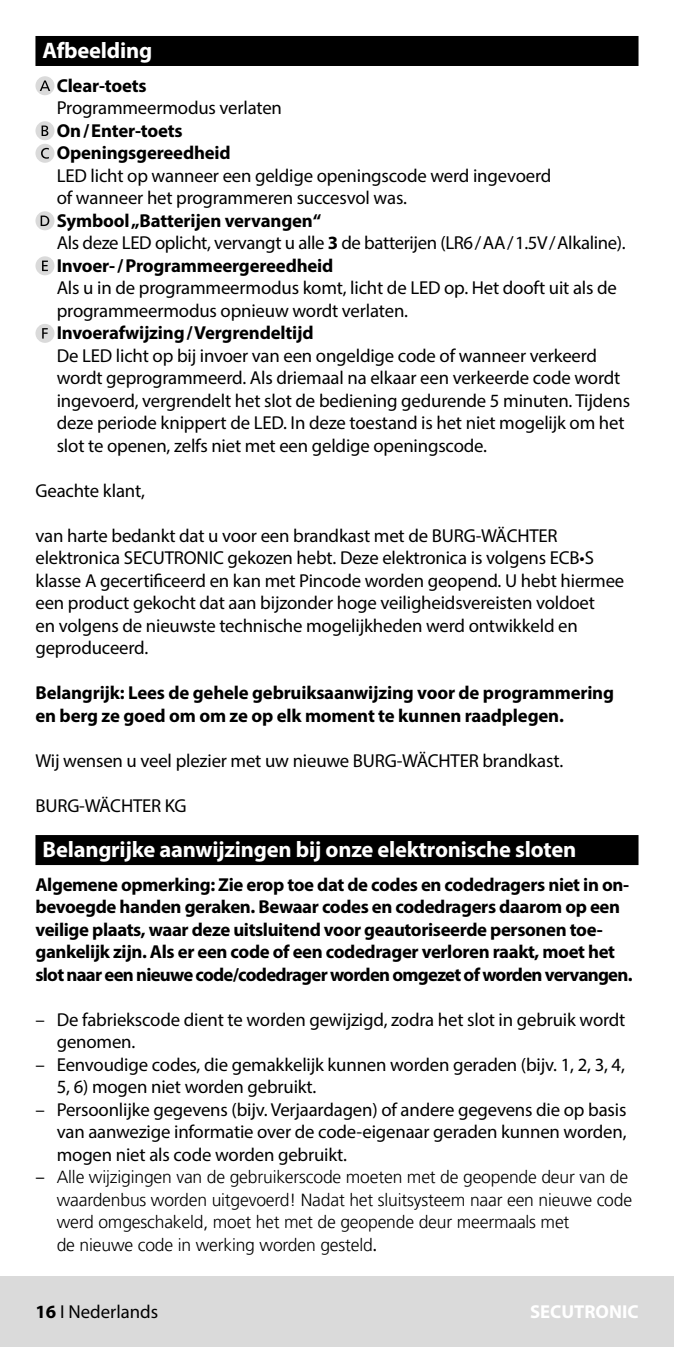
<style>
.page{position:relative;width:674px;height:1347px;background:#fff}
.page>*{position:absolute;margin:0;border:0;box-sizing:border-box;transform-origin:0 0}
.t1{font:700 22.5px "Myriad Pro";letter-spacing:-.01em;color:#fff}
.t2{font:18.75px/22.5px "Myriad Pro";letter-spacing:-.01em;color:#000}
.t3{font:700 18.75px/22.5px "Myriad Pro";letter-spacing:-.02em;color:#000}
.t4{font:700 18.75px "Myriad Pro";color:#fff}
.t5{font:300 17.5px/22.5px "Frutiger LT Pro";letter-spacing:-.01em;color:#000}
.s1{font-weight:700}
.s2{font-family:"Myriad Pro";font-weight:400;font-size:18.75px}
</style>
<div class="page">
<hr style="left:673px;top:1276px;width:1px;height:70px;background:#dadada">
<div style="left:0;top:1276px;width:673px;height:70px;background:#dadada"></div>
<div style="left:35px;top:36px;width:603px;height:30px;background:#000"></div>
<div style="left:35px;top:835px;width:603px;height:30px;background:#000"></div>
<div style="left:35px;top:76px;width:19px;height:19px;background:#dadada;border-radius:50%"></div>
<svg style="left:40px;top:80px;width:10px;height:11px"></svg>
<div style="left:35px;top:121px;width:19px;height:19px;background:#dadada;border-radius:50%"></div>
<svg style="left:42px;top:125px;width:6px;height:11px"></svg>
<div style="left:35px;top:144px;width:19px;height:19px;background:#dadada;border-radius:50%"></div>
<svg style="left:41px;top:148px;width:8px;height:11px"></svg>
<div style="left:35px;top:211px;width:19px;height:19px;background:#dadada;border-radius:50%"></div>
<svg style="left:41px;top:215px;width:8px;height:11px"></svg>
<div style="left:35px;top:256px;width:19px;height:19px;background:#dadada;border-radius:50%"></div>
<svg style="left:42px;top:260px;width:6px;height:11px"></svg>
<div style="left:35px;top:324px;width:19px;height:19px;background:#dadada;border-radius:50%"></div>
<svg style="left:42px;top:328px;width:6px;height:10px"></svg>
<p class="t1" style="left:43px;top:36px;width:111px">Afbeelding</p>
<p class="t3" style="left:57px;top:74px;width:91px">Clear-toets</p>
<p class="t2" style="left:57px;top:96px;width:227px">Programmeermodus verlaten</p>
<p class="t3" style="left:57px;top:119px;width:175px">On/Enter-toets<br>Openingsgereedheid</p>
<p class="t2" style="left:57px;top:164px;width:496px">LED licht op wanneer een geldige openingscode werd ingevoerd of wanneer het programmeren succesvol was.</p>
<p class="t2" style="left:57px;top:209px;width:570px"><span class="s1">Symbool „Batterijen vervangen“<br></span>Als deze LED oplicht, vervangt u alle <span class="s1">3</span> de batterijen (LR6/AA/1.5V/Alkaline).<br><span class="s1">Invoer-/Programmeergereedheid</span></p>
<p class="t2" style="left:57px;top:276px;width:561px">Als u in de programmeermodus komt, licht de LED op. Het dooft uit als de programmeermodus opnieuw wordt verlaten.</p>
<p class="t3" style="left:57px;top:321px;width:258px">Invoerafwijzing/Vergrendeltijd</p>
<p class="t2" style="left:57px;top:344px;width:574px">De LED licht op bij invoer van een ongeldige code of wanneer verkeerd wordt geprogrammeerd. Als driemaal na elkaar een verkeerde code wordt ingevoerd, vergrendelt het slot de bediening gedurende 5 minuten. Tijdens deze periode knippert de LED. In deze toestand is het niet mogelijk om het slot te openen, zelfs niet met een geldige openingscode.</p>
<p class="t2" style="left:35px;top:479px;width:111px">Geachte klant,</p>
<p class="t2" style="left:35px;top:524px;width:590px">van harte bedankt dat u voor een brandkast met de BURG-WÄCHTER elektronica SECUTRONIC gekozen hebt. Deze elektronica is volgens ECB•S klasse A gecertificeerd en kan met Pincode worden geopend. U hebt hiermee een product gekocht dat aan bijzonder hoge veiligheidsvereisten voldoet<br>en volgens de nieuwste technische mogelijkheden werd ontwikkeld en geproduceerd.</p>
<p class="t3" style="left:35px;top:681px;width:579px">Belangrijk: Lees de gehele gebruiksaanwijzing voor de programmering en berg ze goed om om ze op elk moment te kunnen raadplegen.</p>
<p class="t2" style="left:35px;top:749px;width:529px">Wij wensen u veel plezier met uw nieuwe BURG-WÄCHTER brandkast.</p>
<p class="t2" style="left:35px;top:794px;width:153px">BURG-WÄCHTER KG</p>
<p class="t1" style="left:43px;top:834px;width:535px">Belangrijke aanwijzingen bij onze elektronische sloten</p>
<p class="t3" style="left:35px;top:872px;width:598px">Algemene opmerking: Zie erop toe dat de codes en codedragers niet in on&shy;bevoegde handen geraken. Bewaar codes en codedragers daarom op een veilige plaats, waar deze uitsluitend voor geautoriseerde personen toe&shy;gankelijk zijn. Als er een code of een codedrager verloren raakt, moet het slot naar een nieuwe code/codedrager worden omgezet of worden vervangen.</p>
<p class="t2" style="left:57px;top:1008px;width:570px;text-indent:-21px">– De fabriekscode dient te worden gewijzigd, zodra het slot in gebruik wordt genomen.</p>
<p class="t2" style="left:57px;top:1053px;width:569px;text-indent:-21px">– Eenvoudige codes, die gemakkelijk kunnen worden geraden (bijv. 1, 2, 3, 4,<br>5, 6) mogen niet worden gebruikt.</p>
<p class="t2" style="left:57px;top:1098px;width:571px;text-align:justify;text-indent:-21px">– Persoonlijke gegevens (bijv. Verjaardagen) of andere gegevens die op basis van aanwezige informatie over de code-eigenaar geraden kunnen worden, mogen niet als code worden gebruikt.</p>
<p class="t5" style="left:57px;top:1166px;width:576px;text-indent:-21px"><span class="s2">–</span> Alle wijzigingen van de gebruikerscode moeten met de geopende deur van de waardenbus worden uitgevoerd! Nadat het sluitsysteem naar een nieuwe code werd omgeschakeld, moet het met de geopende deur meermaals met<br>de nieuwe code in werking worden gesteld<span class="s2">.</span></p>
<p class="t2" style="left:35px;top:1300px;width:124px"><span class="s1">16</span> I Nederlands</p>
<p class="t4" style="left:530px;top:1299px;width:110px">SECUTRONIC</p>
</div>
